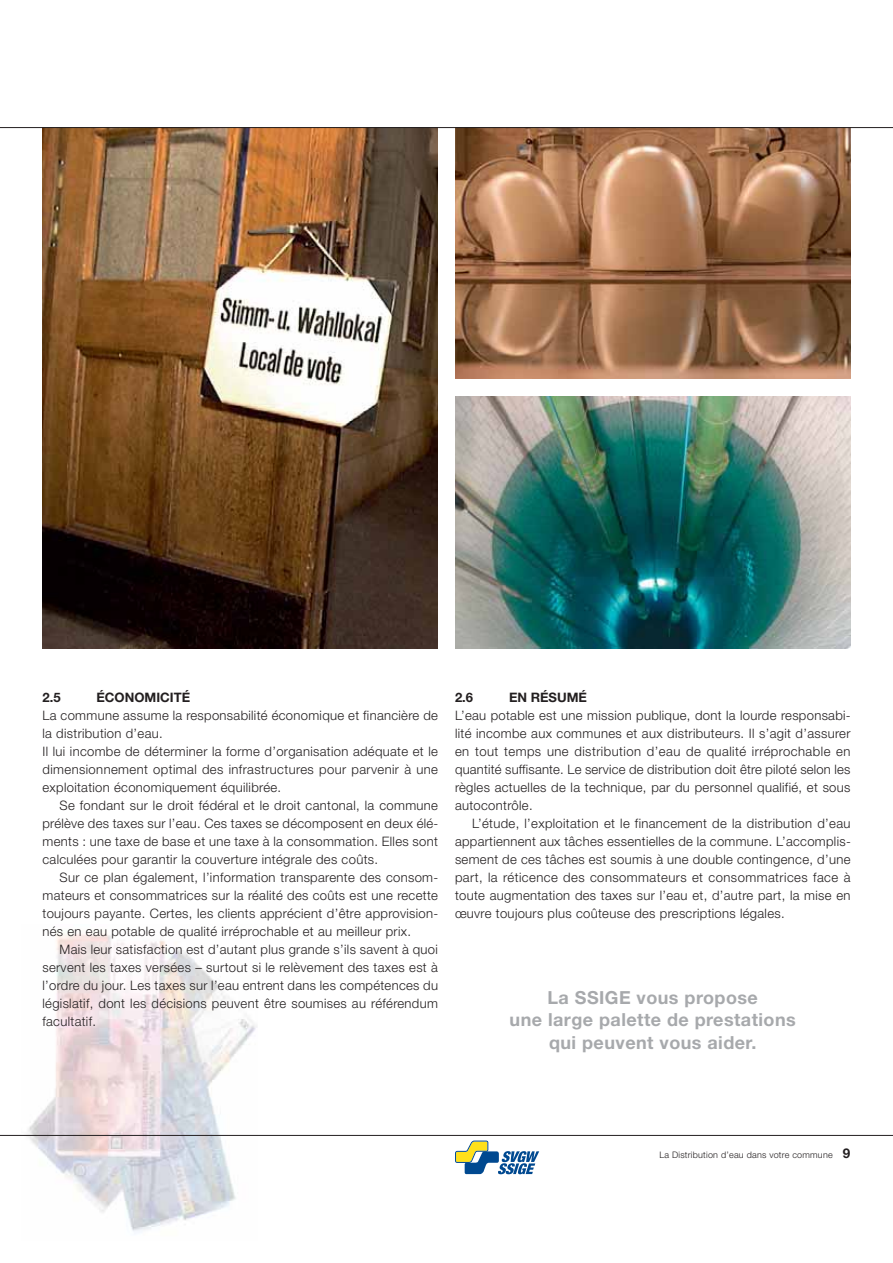
<style>
.page{position:relative;width:893px;height:1263px;background:#fff}
.page>*{position:absolute;margin:0;border:0;box-sizing:border-box;transform-origin:0 0}
.t1{font:700 18px/22.5px "Helvetica Neue LT Pro";letter-spacing:.025em;color:#a7a9ac;text-align:center}
.t2{font:300 13.05px/18px "Helvetica Neue LT Pro";letter-spacing:.025em;color:#231f20;text-align:justify}
.t3{font:700 13.05px "Helvetica Neue LT Pro";color:#231f20}
.t4{font:300 9px "Helvetica Neue LT Pro";letter-spacing:.025em;color:#231f20}
.s1{font-weight:700;font-size:13.5px}
</style>
<div class="page">
<img style="left:22px;top:933px;width:236px;height:299px">
<img style="left:43px;top:128px;width:395px;height:520px">
<img style="left:455px;top:128px;width:395px;height:250px">
<img style="left:455px;top:396px;width:395px;height:252px">
<hr style="left:0;top:127px;width:893px;height:1px;background:#231f20">
<hr style="left:0;top:1135px;width:893px;height:1px;background:#231f20">
<svg style="left:455px;top:1140px;width:84px;height:34px"></svg>
<p class="t3" style="left:43px;top:693px;width:20px">2.5</p>
<p class="t3" style="left:97px;top:693px;width:95px">ÉCONOMICITÉ</p>
<p class="t2" style="left:43px;top:708px;width:397px;text-align:left">La commune assume la responsabilité économique et financière de la distribution d’eau.<br>Il lui incombe de déterminer la forme d’organisation adéquate et le dimensionnement optimal des infrastructures pour parvenir à une exploitation économiquement équilibrée.</p>
<p class="t2" style="left:43px;top:798px;width:397px;text-indent:17px">Se fondant sur le droit fédéral et le droit cantonal, la commune prélève des taxes sur l’eau. Ces taxes se décomposent en deux élé&shy;ments : une taxe de base et une taxe à la consommation. Elles sont calculées pour garantir la couverture intégrale des coûts.</p>
<p class="t2" style="left:43px;top:870px;width:397px;text-indent:17px">Sur ce plan également, l’information transparente des consom&shy;mateurs et consommatrices sur la réalité des coûts est une recette toujours payante. Certes, les clients apprécient d’être approvision&shy;nés en eau potable de qualité irréprochable et au meilleur prix.</p>
<p class="t2" style="left:43px;top:942px;width:397px;text-indent:17px">Mais leur satisfaction est d’autant plus grande s’ils savent à quoi servent les taxes versées – surtout si le relèvement des taxes est à l’ordre du jour. Les taxes sur l’eau entrent dans les compétences du législatif, dont les décisions peuvent être soumises au référendum facultatif.</p>
<p class="t3" style="left:455px;top:693px;width:20px">2.6</p>
<p class="t3" style="left:509px;top:693px;width:80px">EN RÉSUMÉ</p>
<p class="t2" style="left:455px;top:708px;width:397px">L’eau potable est une mission publique, dont la lourde responsabi&shy;lité incombe aux communes et aux distributeurs. Il s’agit d’assurer en tout temps une distribution d’eau de qualité irréprochable en quantité suffisante. Le service de distribution doit être piloté selon les règles actuelles de la technique, par du personnel qualifié, et sous autocontrôle.</p>
<p class="t2" style="left:455px;top:816px;width:397px;text-indent:17px">L’étude, l’exploitation et le financement de la distribution d’eau appartiennent aux tâches essentielles de la commune. L’accomplis&shy;sement de ces tâches est soumis à une double contingence, d’une part, la réticence des consommateurs et consommatrices face à toute augmentation des taxes sur l’eau et, d’autre part, la mise en œuvre toujours plus coûteuse des prescriptions légales.</p>
<h1 class="t1" style="left:510px;top:988px;width:288px">La SSIGE vous propose<br>une large palette de prestations qui peuvent vous aider.</h1>
<p class="t4" style="left:659px;top:1151px;width:193px">La Distribution d’eau dans votre commune <span class="s1">9</span></p>
</div>
